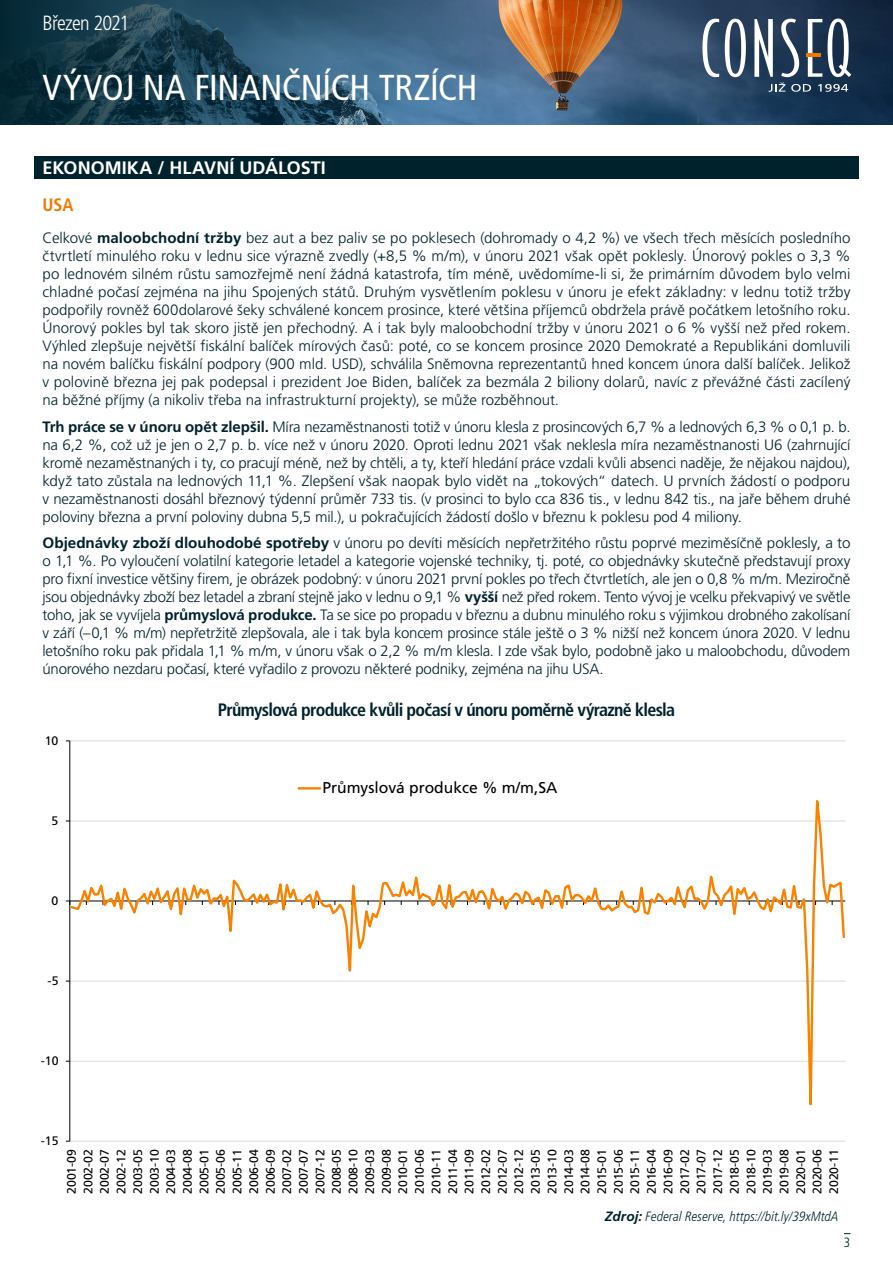
<style>
.page{position:relative;width:893px;height:1263px;background:#fff}
.page>*{position:absolute;margin:0;border:0;box-sizing:border-box;transform-origin:0 0}
.t1{font:condensed 36px "Frutiger LT Pro";letter-spacing:-.01em;color:#fff}
.t2{font:300 condensed 20.55px "Frutiger LT Pro";letter-spacing:-.035em;color:#fff}
.t3{font:700 condensed 18px "Frutiger LT Pro";letter-spacing:-.04em;color:#00222c}
.t4{font:700 18px "Frutiger LT Pro";color:#fff}
.t5{font:700 condensed 18px "Frutiger LT Pro";color:#f17900}
.t6{font:15.6px "Frutiger LT Pro";letter-spacing:-.005em;color:#000}
.t7{font:300 15px/18px "Frutiger LT Pro";letter-spacing:-.01em;color:#00222c;text-align:justify}
.t8{font:italic 300 condensed 13.5px "Frutiger LT Pro";letter-spacing:.005em;color:#00222c}
.t9{font:300 condensed 13.5px "Frutiger LT Pro";color:#00222c}
.t10{font:12.3px/16.5px "Frutiger LT Pro";color:#000;text-align:justify}
.s1{font-weight:700}
.s2{font-weight:700;font-stretch:normal}
</style>
<div class="page">
<img style="left:496px;top:0;width:397px;height:124px">
<svg style="left:0;top:0;width:496px;height:124px;background:#294f67"></svg>
<svg style="left:702px;top:19px;width:17px;height:58px"></svg>
<svg style="left:725px;top:19px;width:21px;height:58px"></svg>
<svg style="left:754px;top:19px;width:97px;height:73px"></svg>
<div style="left:34px;top:157px;width:825px;height:22px;background:#00222c"></div>
<hr style="left:70px;top:1141px;width:775px;height:1px;background:#d9d9d9">
<hr style="left:70px;top:1061px;width:775px;height:1px;background:#d9d9d9">
<hr style="left:70px;top:821px;width:775px;height:1px;background:#d9d9d9">
<hr style="left:70px;top:741px;width:775px;height:1px;background:#d9d9d9">
<hr style="left:70px;top:741px;width:1px;height:400px;background:#000">
<svg style="left:70px;top:850px;width:662px;height:163px"></svg>
<svg style="left:732px;top:800px;width:114px;height:342px"></svg>
<hr style="left:299px;top:787px;width:21px;height:2px;background:#fa8200">
<h2 class="t2" style="left:43px;top:11px;width:88px">Březen 2021</h2>
<h1 class="t1" style="left:43px;top:67px;width:436px">VÝVOJ NA FINANČNÍCH TRZÍCH</h1>
<p class="t4" style="left:43px;top:157px;width:285px">EKONOMIKA / HLAVNÍ UDÁLOSTI</p>
<p class="t5" style="left:43px;top:194px;width:32px">USA</p>
<p class="t7" style="left:43px;top:229px;width:809px">Celkové <span class="s1">maloobchodní tržby</span> bez aut a bez paliv se po poklesech (dohromady o 4,2 %) ve všech třech měsících posledního čtvrtletí minulého roku v lednu sice výrazně zvedly (+8,5 % m/m), v únoru 2021 však opět poklesly. Únorový pokles o 3,3 % po lednovém silném růstu samozřejmě není žádná katastrofa, tím méně, uvědomíme-li si, že primárním důvodem bylo velmi chladné počasí zejména na jihu Spojených států. Druhým vysvětlením poklesu v únoru je efekt základny: v lednu totiž tržby podpořily rovněž 600dolarové šeky schválené koncem prosince, které většina příjemců obdržela právě počátkem letošního roku.<br>Únorový pokles byl tak skoro jistě jen přechodný. A i tak byly maloobchodní tržby v únoru 2021 o 6 % vyšší než před rokem.<br>Výhled zlepšuje největší fiskální balíček mírových časů: poté, co se koncem prosince 2020 Demokraté a Republikáni domluvili na novém balíčku fiskální podpory (900 mld. USD), schválila Sněmovna reprezentantů hned koncem února další balíček. Jelikož v polovině března jej pak podepsal i prezident Joe Biden, balíček za bezmála 2 biliony dolarů, navíc z převážné části zacílený na běžné příjmy (a nikoliv třeba na infrastrukturní projekty), se může rozběhnout.</p>
<p class="t7" style="left:43px;top:417px;width:809px"><span class="s1">Trh práce se v únoru opět zlepšil.</span> Míra nezaměstnanosti totiž v únoru klesla z prosincových 6,7 % a lednových 6,3 % o 0,1 p. b. na 6,2 %, což už je jen o 2,7 p. b. více než v únoru 2020. Oproti lednu 2021 však neklesla míra nezaměstnanosti U6 (zahrnující kromě nezaměstnaných i ty, co pracují méně, než by chtěli, a ty, kteří hledání práce vzdali kvůli absenci naděje, že nějakou najdou), když tato zůstala na lednových 11,1 %. Zlepšení však naopak bylo vidět na „tokových“ datech. U prvních žádostí o podporu v nezaměstnanosti dosáhl březnový týdenní průměr 733 tis. (v prosinci to bylo cca 836 tis., v lednu 842 tis., na jaře během druhé poloviny března a první poloviny dubna 5,5 mil.), u pokračujících žádostí došlo v březnu k poklesu pod 4 miliony.</p>
<p class="t7" style="left:43px;top:534px;width:809px"><span class="s1">Objednávky zboží dlouhodobé spotřeby</span> v únoru po devíti měsících nepřetržitého růstu poprvé meziměsíčně poklesly, a to o 1,1 %. Po vyloučení volatilní kategorie letadel a kategorie vojenské techniky, tj. poté, co objednávky skutečně představují proxy pro fixní investice většiny firem, je obrázek podobný: v únoru 2021 první pokles po třech čtvrtletích, ale jen o 0,8 % m/m. Meziročně jsou objednávky zboží bez letadel a zbraní stejně jako v lednu o 9,1 % <span class="s1">vyšší</span> než před rokem. Tento vývoj je vcelku překvapivý ve světle toho, jak se vyvíjela <span class="s1">průmyslová produkce.</span> Ta se sice po propadu v březnu a dubnu minulého roku s výjimkou drobného zakolísaní v září (–0,1 % m/m) nepřetržitě zlepšovala, ale i tak byla koncem prosince stále ještě o 3 % nižší než koncem února 2020. V lednu letošního roku pak přidala 1,1 % m/m, v únoru však o 2,2 % m/m klesla. I zde však bylo, podobně jako u maloobchodu, důvodem únorového nezdaru počasí, které vyřadilo z provozu některé podniky, zejména na jihu USA.</p>
<p class="t10" style="left:45px;top:732px;width:15px">10</p>
<p class="t10" style="left:52px;top:812px;width:8px">5</p>
<p class="t10" style="left:52px;top:892px;width:8px">0</p>
<p class="t10" style="left:48px;top:972px;width:12px">-5</p>
<p class="t10" style="left:41px;top:1052px;width:19px">-10</p>
<p class="t3" style="left:218px;top:699px;width:459px">Průmyslová produkce kvůli počasí v únoru poměrně výrazně klesla</p>
<p class="t6" style="left:322px;top:778px;width:236px">Průmyslová produkce % m/m,SA</p>
<p class="t10" style="left:41px;top:1132px;width:19px">-15</p>
<p class="t10" style="left:63px;top:1194px;width:46px;rotate:-90deg">2001-09<br>2002-02<br>2002-07<br>2002-12<br>2003-05<br>2003-10<br>2004-03<br>2004-08<br>2005-01<br>2005-06<br>2005-11<br>2006-04<br>2006-09<br>2007-02<br>2007-07<br>2007-12<br>2008-05<br>2008-10<br>2009-03<br>2009-08<br>2010-01<br>2010-06<br>2010-11<br>2011-04<br>2011-09<br>2012-02<br>2012-07<br>2012-12<br>2013-05<br>2013-10<br>2014-03<br>2014-08<br>2015-01<br>2015-06<br>2015-11<br>2016-04<br>2016-09<br>2017-02<br>2017-07<br>2017-12<br>2018-05<br>2018-10<br>2019-03<br>2019-08<br>2020-01<br>2020-06<br>2020-11</p>
<p class="t8" style="left:605px;top:1208px;width:235px"><span class="s2">Zdroj:</span> Federal Reserve, https://bit.ly/39xMtdA</p>
<p class="t9" style="left:844px;top:1234px;width:8px">3</p>
</div>
